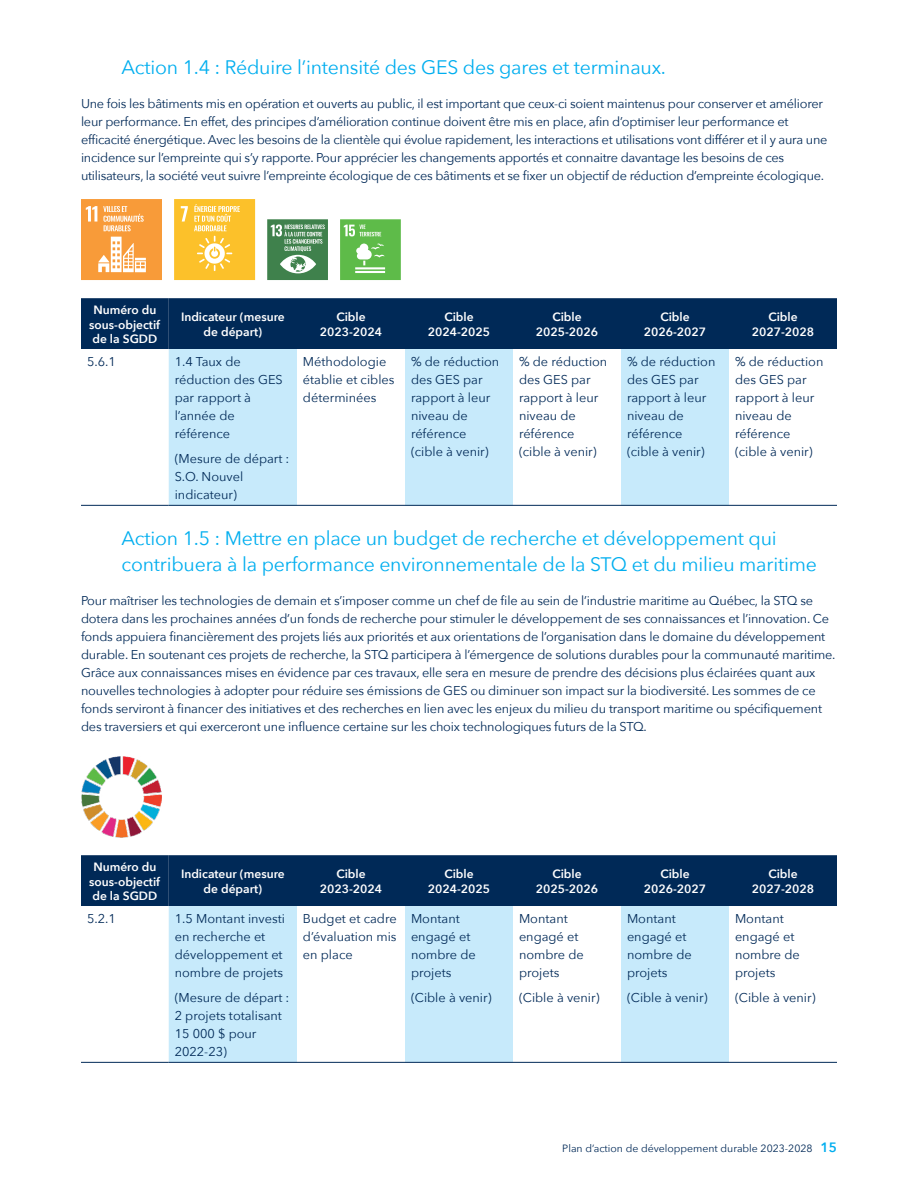
<style>
.page{position:relative;width:918px;height:1188px;background:#fff}
.page>*{position:absolute;margin:0;border:0;box-sizing:border-box;transform-origin:0 0}
.t1{font:19.5px/26.2px "Avenir Next";letter-spacing:-.01em;color:#00aeef}
.t2{font:12.75px/18px "Avenir Next";letter-spacing:-.015em;color:#002957}
.t3{font:600 12px/14.4px "Avenir Next";color:#fff;text-align:center}
.t4{font:10.5px "Avenir Next";color:#002957}
.s1{font-weight:600;font-size:13.5px;color:#00aeef}
</style>
<div class="page">
<svg style="left:81px;top:199px;width:81px;height:81px;background:#f9ab5a"></svg>
<svg style="left:174px;top:199px;width:81px;height:81px;background:#fcc844"></svg>
<svg style="left:267px;top:219px;width:61px;height:61px;background:#679b71"></svg>
<svg style="left:340px;top:219px;width:61px;height:61px;background:#74c462"></svg>
<div style="left:81px;top:298px;width:756px;height:51px;background:#002957"></div>
<svg style="left:169px;top:349px;width:560px;height:156px;fill:#c7eafb"></svg>
<hr style="left:81px;top:505px;width:88px;height:1px;background:#002957">
<hr style="left:169px;top:505px;width:128px;height:1px;background:#002957">
<hr style="left:297px;top:505px;width:108px;height:1px;background:#002957">
<hr style="left:405px;top:505px;width:108px;height:1px;background:#002957">
<hr style="left:513px;top:505px;width:108px;height:1px;background:#002957">
<hr style="left:621px;top:505px;width:108px;height:1px;background:#002957">
<hr style="left:729px;top:505px;width:108px;height:1px;background:#002957">
<img style="left:81px;top:756px;width:81px;height:81px">
<div style="left:81px;top:855px;width:756px;height:51px;background:#002957"></div>
<svg style="left:169px;top:906px;width:560px;height:156px;fill:#c7eafb"></svg>
<hr style="left:81px;top:1062px;width:88px;height:1px;background:#002957">
<hr style="left:169px;top:1062px;width:128px;height:1px;background:#002957">
<hr style="left:297px;top:1062px;width:108px;height:1px;background:#002957">
<hr style="left:405px;top:1062px;width:108px;height:1px;background:#002957">
<hr style="left:513px;top:1062px;width:108px;height:1px;background:#002957">
<hr style="left:621px;top:1062px;width:108px;height:1px;background:#002957">
<hr style="left:729px;top:1062px;width:108px;height:1px;background:#002957">
<h1 class="t1" style="left:122px;top:53px;width:546px">Action 1.4 : Réduire l’intensité des GES des gares et terminaux.</h1>
<p class="t2" style="left:81px;top:94px;width:748px">Une fois les bâtiments mis en opération et ouverts au public, il est important que ceux-ci soient maintenus pour conserver et améliorer leur performance. En effet, des principes d’amélioration continue doivent être mis en place, afin d’optimiser leur performance et efficacité énergétique. Avec les besoins de la clientèle qui évolue rapidement, les interactions et utilisations vont différer et il y aura une incidence sur l’empreinte qui s’y rapporte. Pour apprécier les changements apportés et connaitre davantage les besoins de ces utilisateurs, la société veut suivre l’empreinte écologique de ces bâtiments et se fixer un objectif de réduction d’empreinte écologique.</p>
<p class="t3" style="left:89px;top:303px;width:72px">Numéro du sous-objectif de la SGDD</p>
<p class="t3" style="left:181px;top:310px;width:105px">Indicateur (mesure de départ)</p>
<p class="t3" style="left:320px;top:310px;width:64px">Cible<br>2023-2024</p>
<p class="t3" style="left:428px;top:310px;width:64px">Cible<br>2024-2025</p>
<p class="t3" style="left:536px;top:310px;width:64px">Cible<br>2025-2026</p>
<p class="t3" style="left:644px;top:310px;width:64px">Cible<br>2026-2027</p>
<p class="t3" style="left:752px;top:310px;width:64px">Cible<br>2027-2028</p>
<p class="t2" style="left:87px;top:352px;width:30px">5.6.1</p>
<p class="t2" style="left:175px;top:352px;width:110px">1.4 Taux de réduction des GES par rapport à l’année de référence</p>
<p class="t2" style="left:175px;top:449px;width:116px">(Mesure de départ :<br>S.O. Nouvel indicateur)</p>
<p class="t2" style="left:303px;top:352px;width:93px">Méthodologie établie et cibles déterminées</p>
<p class="t2" style="left:411px;top:352px;width:90px">% de réduction des GES par rapport à leur niveau de référence (cible à venir)</p>
<p class="t2" style="left:519px;top:352px;width:90px">% de réduction des GES par rapport à leur niveau de référence (cible à venir)</p>
<p class="t2" style="left:627px;top:352px;width:90px">% de réduction des GES par rapport à leur niveau de référence (cible à venir)</p>
<p class="t2" style="left:735px;top:352px;width:90px">% de réduction des GES par rapport à leur niveau de référence (cible à venir)</p>
<h1 class="t1" style="left:122px;top:524px;width:697px">Action 1.5 : Mettre en place un budget de recherche et développement qui contribuera à la performance environnementale de la STQ et du milieu maritime</h1>
<p class="t2" style="left:81px;top:591px;width:756px">Pour maîtriser les technologies de demain et s’imposer comme un chef de file au sein de l’industrie maritime au Québec, la STQ se dotera dans les prochaines années d’un fonds de recherche pour stimuler le développement de ses connaissances et l’innovation. Ce fonds appuiera financièrement des projets liés aux priorités et aux orientations de l’organisation dans le domaine du développement durable. En soutenant ces projets de recherche, la STQ participera à l’émergence de solutions durables pour la communauté maritime.<br>Grâce aux connaissances mises en évidence par ces travaux, elle sera en mesure de prendre des décisions plus éclairées quant aux nouvelles technologies à adopter pour réduire ses émissions de GES ou diminuer son impact sur la biodiversité. Les sommes de ce fonds serviront à financer des initiatives et des recherches en lien avec les enjeux du milieu du transport maritime ou spécifiquement des traversiers et qui exerceront une influence certaine sur les choix technologiques futurs de la STQ.</p>
<p class="t3" style="left:89px;top:860px;width:72px">Numéro du sous-objectif de la SGDD</p>
<p class="t3" style="left:181px;top:867px;width:105px">Indicateur (mesure de départ)</p>
<p class="t3" style="left:320px;top:867px;width:64px">Cible<br>2023-2024</p>
<p class="t3" style="left:428px;top:867px;width:64px">Cible<br>2024-2025</p>
<p class="t3" style="left:536px;top:867px;width:64px">Cible<br>2025-2026</p>
<p class="t3" style="left:644px;top:867px;width:64px">Cible<br>2026-2027</p>
<p class="t3" style="left:752px;top:867px;width:64px">Cible<br>2027-2028</p>
<p class="t2" style="left:87px;top:909px;width:30px">5.2.1</p>
<p class="t2" style="left:175px;top:909px;width:112px">1.5 Montant investi en recherche et développement et nombre de projets</p>
<p class="t2" style="left:175px;top:988px;width:116px">(Mesure de départ :<br>2 projets totalisant<br>15 000 $ pour<br>2022-23)</p>
<p class="t2" style="left:303px;top:909px;width:95px;text-align:justify">Budget et cadre d’évaluation mis en place</p>
<p class="t2" style="left:411px;top:909px;width:66px">Montant engagé et nombre de projets</p>
<p class="t2" style="left:411px;top:988px;width:82px">(Cible à venir)</p>
<p class="t2" style="left:519px;top:909px;width:66px">Montant engagé et nombre de projets</p>
<p class="t2" style="left:519px;top:988px;width:82px">(Cible à venir)</p>
<p class="t2" style="left:627px;top:909px;width:66px">Montant engagé et nombre de projets</p>
<p class="t2" style="left:627px;top:988px;width:82px">(Cible à venir)</p>
<p class="t2" style="left:735px;top:909px;width:66px">Montant engagé et nombre de projets</p>
<p class="t2" style="left:735px;top:988px;width:82px">(Cible à venir)</p>
<p class="t4" style="left:562px;top:1139px;width:276px">Plan d’action de développement durable 2023-2028 <span class="s1">15</span></p>
</div>
